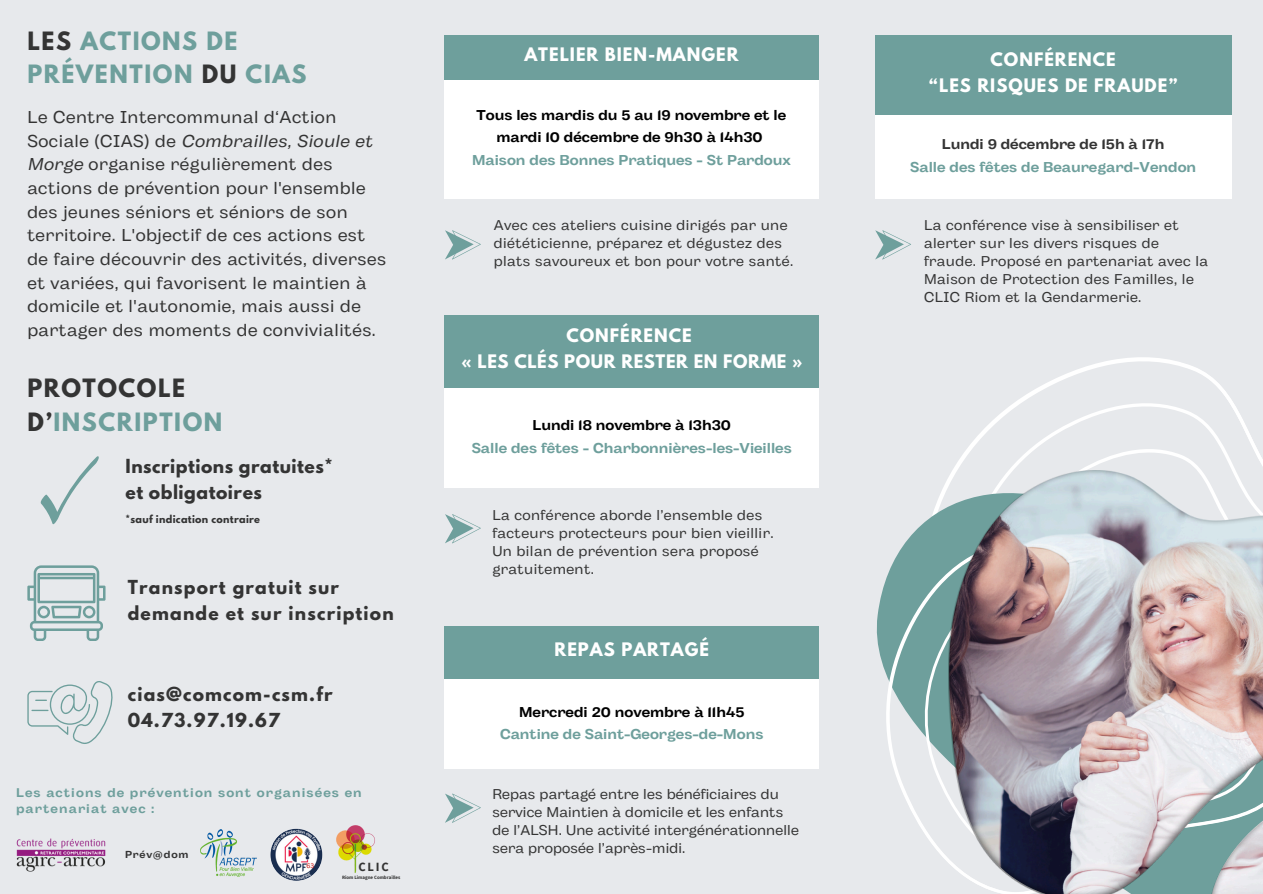
<style>
.page{position:relative;width:1263px;height:894px;background:#fff}
.page>*{position:absolute;margin:0;border:0;box-sizing:border-box;transform-origin:0 0}
.t1{font:700 22.35px/33.8px "League Spartan";letter-spacing:.07em;color:#6e9f9c}
.t2{font:700 22.35px/33.8px "League Spartan";letter-spacing:.07em;color:#343434}
.t3{font:17.1px/23.7px "Body Grotesque Fit";letter-spacing:.03em;color:#343434}
.t4{font:700 17.1px/25.8px "League Spartan";letter-spacing:.07em;color:#343434}
.t5{font:700 17.1px/25.8px "League Spartan";letter-spacing:.03em;color:#343434}
.t6{font:700 16.5px "League Spartan";letter-spacing:.06em;color:#fff}
.t7{font:700 16.5px "League Spartan";letter-spacing:.035em;color:#fff}
.t8{font:700 14.25px "Body Grotesque Fit";color:#6e9f9c}
.t9{font:700 14.25px/22.5px "Body Grotesque Fit";color:#000;text-align:center}
.t10{font:700 14.25px "Body Grotesque Fit";color:#343434}
.t11{font:14.1px/18px "Body Grotesque Fit";letter-spacing:.03em;color:#343434}
.t12{font:14.1px/18px "Body Grotesque Fit";letter-spacing:.01em;color:#343434}
.t13{font:700 12.6px/15.8px "Body Grotesque Fit";letter-spacing:.085em;color:#6e9f9c}
.t14{font:700 12.6px "Source Sans Pro";color:#343434}
.t15{font:700 10.2px "Body Grotesque Fit";letter-spacing:.085em;color:#343434}
.t16{font:700 9.6px "League Spartan";letter-spacing:.03em;color:#343434}
.t17{font:700 4.95px "Source Sans Pro";color:#343434}
.s1{color:#343434}
.s2{font-style:italic}
.s3{color:#6e9f9c}
</style>
<div class="page">
<div style="left:0;top:0;width:1263px;height:893px;background:#e7e9ec"></div>
<div style="left:445px;top:626px;width:374px;height:53px;background:#6e9f9c"></div>
<div style="left:445px;top:679px;width:374px;height:89px;background:#fff"></div>
<svg style="left:27px;top:681px;width:86px;height:62px"></svg>
<svg style="left:27px;top:565px;width:78px;height:75px"></svg>
<svg style="left:41px;top:456px;width:58px;height:68px"></svg>
<div style="left:444px;top:35px;width:375px;height:46px;background:#6e9f9c"></div>
<div style="left:444px;top:80px;width:375px;height:118px;background:#fff"></div>
<svg style="left:445px;top:230px;width:36px;height:29px"></svg>
<svg style="left:445px;top:514px;width:36px;height:29px"></svg>
<svg style="left:445px;top:793px;width:36px;height:29px"></svg>
<div style="left:875px;top:35px;width:357px;height:80px;background:#6e9f9c"></div>
<div style="left:875px;top:115px;width:357px;height:83px;background:#fff"></div>
<svg style="left:875px;top:230px;width:36px;height:29px"></svg>
<img style="left:270px;top:828px;width:52px;height:52px;border-radius:50%">
<img style="left:336px;top:825px;width:39px;height:48px">
<img style="left:200px;top:829px;width:57px;height:46px">
<img style="left:16px;top:838px;width:89px;height:33px">
<div style="left:445px;top:315px;width:374px;height:73px;background:#6e9f9c"></div>
<div style="left:445px;top:388px;width:374px;height:100px;background:#fff"></div>
<svg style="left:1033px;top:357px;width:192px;height:34px"></svg>
<svg style="left:992px;top:391px;width:251px;height:30px"></svg>
<svg style="left:959px;top:421px;width:304px;height:39px"></svg>
<svg style="left:879px;top:508px;width:70px;height:330px"></svg>
<svg style="left:928px;top:556px;width:21px;height:307px;fill:#6e9f9c"></svg>
<img style="left:949px;top:470px;width:314px;height:423px">
<h5 class="t1" style="left:27px;top:27px;width:281px"><span class="s1">LES</span> ACTIONS DE<br>PRÉVENTION <span class="s1">DU</span> CIAS</h5>
<p class="t3" style="left:27px;top:106px;width:360px">Le Centre Intercommunal d‘Action Sociale (CIAS) de <span class="s2">Combrailles, Sioule et Morge</span> organise régulièrement des actions de prévention pour l'ensemble des jeunes séniors et séniors de son territoire. L'objectif de ces actions est de faire découvrir des activités, diverses et variées, qui favorisent le maintien à domicile et l'autonomie, mais aussi de partager des moments de convivialités.</p>
<h5 class="t2" style="left:27px;top:373px;width:196px">PROTOCOLE<br>D’<span class="s3">INSCRIPTION</span></h5>
<p class="t5" style="left:126px;top:455px;width:209px">Inscriptions gratuites* et obligatoires</p>
<p class="t16" style="left:126px;top:514px;width:136px">*sauf indication contraire</p>
<p class="t4" style="left:128px;top:576px;width:267px">Transport gratuit sur demande et sur inscription</p>
<p class="t4" style="left:128px;top:683px;width:206px">cias@comcom-csm.fr<br>04.73.97.19.67</p>
<p class="t13" style="left:16px;top:785px;width:347px">Les actions de prévention sont organisées en partenariat avec :</p>
<p class="t15" style="left:125px;top:847px;width:65px">Prév@dom</p>
<p class="t14" style="left:358px;top:858px;width:32px">CLIC</p>
<p class="t17" style="left:342px;top:874px;width:60px">Riom Limagne Combrailles</p>
<p class="t6" style="left:524px;top:46px;width:216px">ATELIER BIEN-MANGER</p>
<h2 class="t9" style="left:477px;top:105px;width:311px">Tous les mardis du 5 au 19 novembre et le mardi 10 décembre de 9h30 à 14h30</h2>
<p class="t8" style="left:472px;top:152px;width:320px">Maison des Bonnes Pratiques - St Pardoux</p>
<h2 class="t6" style="left:990px;top:51px;width:127px">CONFÉRENCE</h2>
<p class="t6" style="left:929px;top:77px;width:250px">“LES RISQUES DE FRAUDE”</p>
<h2 class="t10" style="left:942px;top:136px;width:224px">Lundi 9 décembre de 15h à 17h</h2>
<h6 class="t8" style="left:910px;top:158px;width:288px">Salle des fêtes de Beauregard-Vendon</h6>
<p class="t11" style="left:494px;top:217px;width:301px">Avec ces ateliers cuisine dirigés par une diététicienne, préparez et dégustez des plats savoureux et bon pour votre santé.</p>
<p class="t11" style="left:924px;top:217px;width:286px">La conférence vise à sensibiliser et alerter sur les divers risques de fraude. Proposé en partenariat avec la Maison de Protection des Familles, le CLIC Riom et la Gendarmerie.</p>
<h4 class="t6" style="left:566px;top:327px;width:127px">CONFÉRENCE</h4>
<p class="t7" style="left:461px;top:353px;width:343px">« LES CLÉS POUR RESTER EN FORME »</p>
<p class="t9" style="left:532px;top:415px;width:200px">Lundi 18 novembre à 13h30</p>
<p class="t8" style="left:472px;top:439px;width:322px">Salle des fêtes - Charbonnières-les-Vieilles</p>
<p class="t11" style="left:492px;top:506px;width:283px">La conférence aborde l’ensemble des facteurs protecteurs pour bien vieillir.<br>Un bilan de prévention sera proposé gratuitement.</p>
<h1 class="t6" style="left:555px;top:640px;width:156px">REPAS PARTAGÉ</h1>
<h3 class="t9" style="left:519px;top:701px;width:227px">Mercredi 20 novembre à 11h45</h3>
<h1 class="t8" style="left:500px;top:726px;width:265px">Cantine de Saint-Georges-de-Mons</h1>
<p class="t12" style="left:492px;top:786px;width:308px">Repas partagé entre les bénéficiaires du service Maintien à domicile et les enfants de l’ALSH. Une activité intergénérationnelle sera proposée l’après-midi.</p>
</div>
